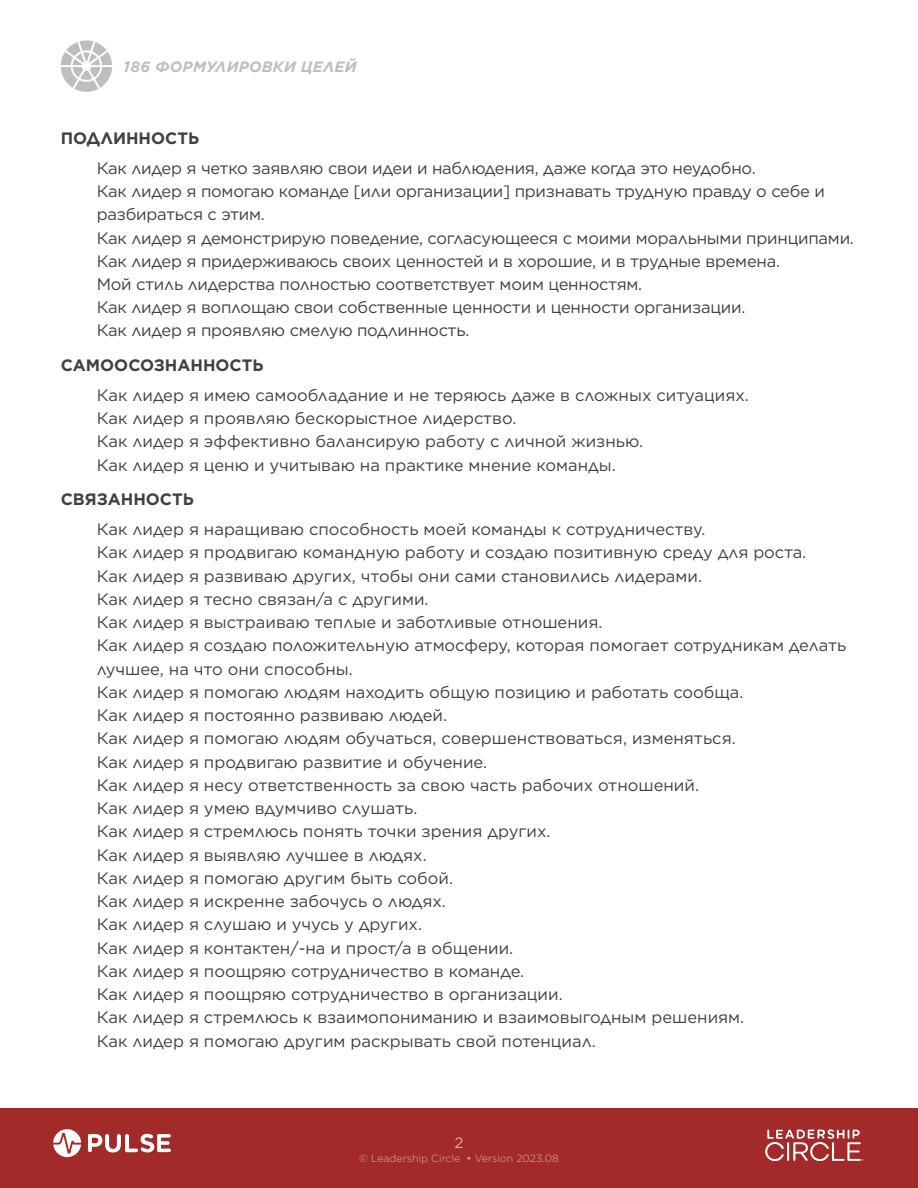
<style>
.page{position:relative;width:918px;height:1188px;background:#fff}
.page>*{position:absolute;margin:0;border:0;box-sizing:border-box;transform-origin:0 0}
.t1{font:16.5px/23.2px "Gotham";color:#414042}
.t2{font:700 16.5px "Gotham";color:#414042}
.t3{font:italic 700 15px "Gotham";letter-spacing:.015em;color:#bcbec0}
.t4{font:15px "Gotham";color:#d0b5a8}
.t5{font:300 10.5px "Gotham";color:#d0b5a8}
</style>
<div class="page">
<svg style="left:61px;top:40px;width:51px;height:52px"></svg>
<div style="left:0;top:1108px;width:918px;height:80px;background:#a22b2a"></div>
<svg style="left:765px;top:1129px;width:98px;height:32px"></svg>
<svg style="left:88px;top:1134px;width:83px;height:19px"></svg>
<svg style="left:53px;top:1129px;width:28px;height:28px"></svg>
<p class="t3" style="left:124px;top:57px;width:234px">186 ФОРМУЛИРОВКИ ЦЕЛЕЙ</p>
<p class="t2" style="left:61px;top:127px;width:140px">ПОДЛИННОСТЬ</p>
<p class="t1" style="left:97px;top:156px;width:759px">Как лидер я четко заявляю свои идеи и наблюдения, даже когда это неудобно.<br>Как лидер я помогаю команде [или организации] признавать трудную правду о себе и разбираться с этим.<br>Как лидер я демонстрирую поведение, согласующееся с моими моральными принципами.<br>Как лидер я придерживаюсь своих ценностей и в хорошие, и в трудные времена.<br>Мой стиль лидерства полностью соответствует моим ценностям.<br>Как лидер я воплощаю свои собственные ценности и ценности организации.<br>Как лидер я проявляю смелую подлинность.</p>
<p class="t2" style="left:61px;top:354px;width:204px">САМООСОЗНАННОСТЬ</p>
<p class="t1" style="left:97px;top:383px;width:654px">Как лидер я имею самообладание и не теряюсь даже в сложных ситуациях.<br>Как лидер я проявляю бескорыстное лидерство.<br>Как лидер я эффективно балансирую работу с личной жизнью.<br>Как лидер я ценю и учитываю на практике мнение команды.</p>
<p class="t2" style="left:61px;top:488px;width:135px">СВЯЗАННОСТЬ</p>
<p class="t1" style="left:97px;top:517px;width:751px">Как лидер я наращиваю способность моей команды к сотрудничеству.<br>Как лидер я продвигаю командную работу и создаю позитивную среду для роста.<br>Как лидер я развиваю других, чтобы они сами становились лидерами.<br>Как лидер я тесно связан/а с другими.<br>Как лидер я выстраиваю теплые и заботливые отношения.<br>Как лидер я создаю положительную атмосферу, которая помогает сотрудникам делать лучшее, на что они способны.<br>Как лидер я помогаю людям находить общую позицию и работать сообща.<br>Как лидер я постоянно развиваю людей.<br>Как лидер я помогаю людям обучаться, совершенствоваться, изменяться.<br>Как лидер я продвигаю развитие и обучение.<br>Как лидер я несу ответственность за свою часть рабочих отношений.<br>Как лидер я умею вдумчиво слушать.<br>Как лидер я стремлюсь понять точки зрения других.<br>Как лидер я выявляю лучшее в людях.<br>Как лидер я помогаю другим быть собой.<br>Как лидер я искренне забочусь о людях.<br>Как лидер я слушаю и учусь у других.<br>Как лидер я контактен/-на и прост/а в общении.<br>Как лидер я поощряю сотрудничество в команде.<br>Как лидер я поощряю сотрудничество в организации.<br>Как лидер я стремлюсь к взаимопониманию и взаимовыгодным решениям.<br>Как лидер я помогаю другим раскрывать свой потенциал.</p>
<p class="t4" style="left:455px;top:1133px;width:10px">2</p>
<p class="t5" style="left:359px;top:1152px;width:201px">© Leadership Circle • Version 2023.08</p>
</div>
